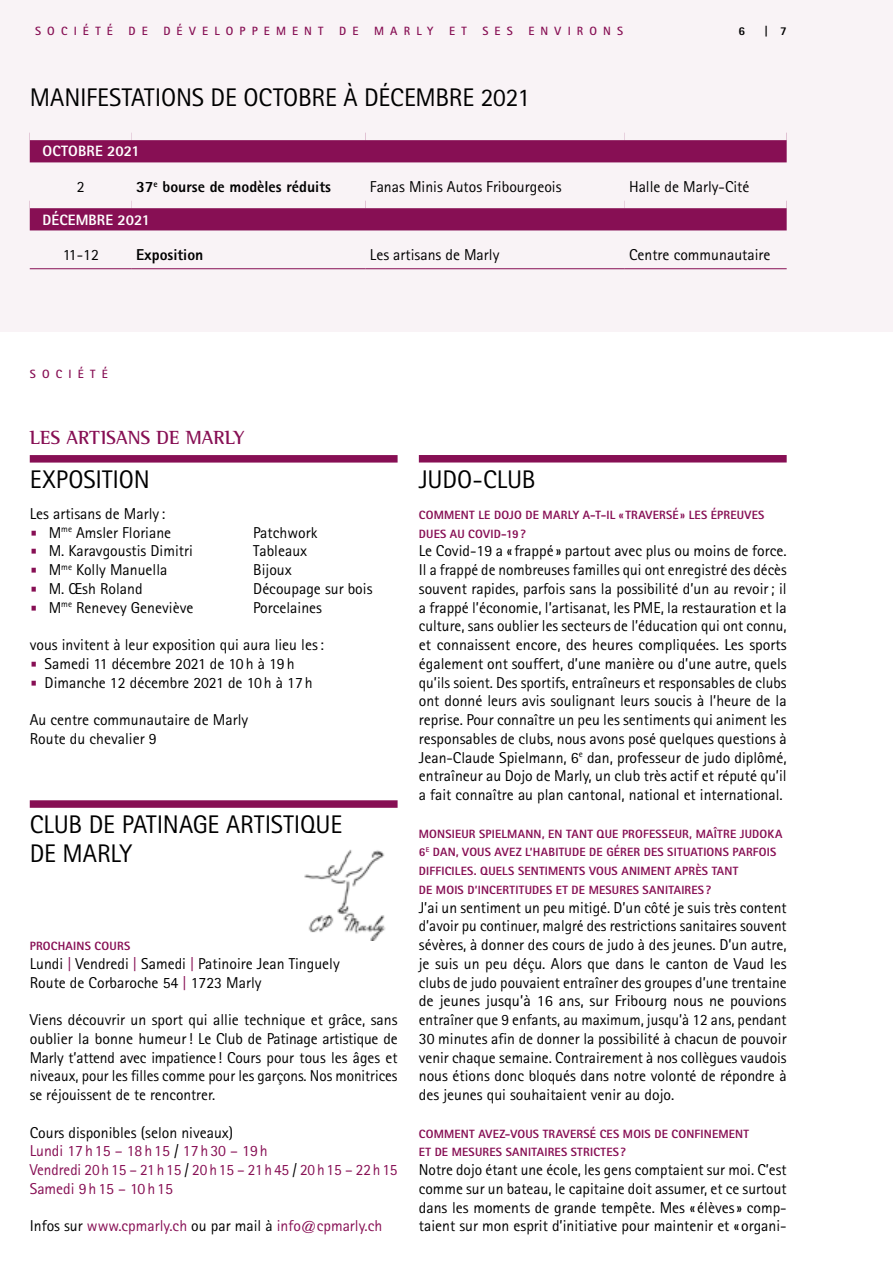
<style>
.page{position:relative;width:893px;height:1263px;background:#fff}
.page>*{position:absolute;margin:0;border:0;box-sizing:border-box;transform-origin:0 0}
.t1{font:25.5px/28.5px "Rotis Sans Serif";letter-spacing:-.01em;color:#000}
.t2{font:700 19.5px "Rotis Semi Serif";color:#870f54}
.t3{font:15.75px/18.8px "Rotis Sans Serif";color:#000;text-align:justify}
.t4{font:15.75px/18.8px "Rotis Sans Serif";color:#870f54}
.t5{font:800 15.75px "Rotis Sans Serif";color:#000}
.t6{font:800 15px "Rotis Sans Serif";letter-spacing:.005em;color:#fff}
.t7{font:800 12px/18.8px "Rotis Sans Serif";letter-spacing:.015em;color:#870f54}
.t8{font:700 12px "Rotis Sans Serif";letter-spacing:.515em;color:#870f54}
.t9{font:800 12px "Rotis Sans Serif";color:#000}
.s1{font-family:"Glypha LT Std";font-size:13.5px;color:#870f54}
.s2{color:#870f54}
.s3{color:#000}
</style>
<div class="page">
<div style="left:0;top:0;width:893px;height:332px;background:#f9f3f6"></div>
<div style="left:419px;top:455px;width:368px;height:7px;background:#870f54"></div>
<svg style="left:30px;top:140px;width:757px;height:90px;fill:#870f54"></svg>
<div style="left:30px;top:193px;width:102px;height:15px;background:#f9f3f6"></div>
<div style="left:132px;top:193px;width:234px;height:15px;background:#f9f3f6"></div>
<div style="left:366px;top:193px;width:259px;height:15px;background:#f9f3f6"></div>
<div style="left:625px;top:193px;width:162px;height:15px;background:#f9f3f6"></div>
<hr style="left:30px;top:268px;width:102px;height:1px;background:#870f54">
<hr style="left:132px;top:268px;width:234px;height:1px;background:#870f54">
<hr style="left:366px;top:268px;width:259px;height:1px;background:#870f54">
<hr style="left:625px;top:268px;width:162px;height:1px;background:#870f54">
<div style="left:30px;top:800px;width:368px;height:8px;background:#870f54"></div>
<img style="left:304px;top:849px;width:82px;height:91px">
<div style="left:30px;top:455px;width:368px;height:8px;background:#870f54"></div>
<p class="t8" style="left:35px;top:23px;width:79px">SOCIÉTÉ</p>
<p class="t8" style="left:129px;top:23px;width:21px">D E</p>
<p class="t8" style="left:163px;top:23px;width:162px">DÉVELOPPEMENT</p>
<p class="t8" style="left:339px;top:23px;width:21px">D E</p>
<p class="t8" style="left:374px;top:23px;width:61px">MARLY</p>
<p class="t8" style="left:449px;top:23px;width:19px">E T</p>
<p class="t8" style="left:482px;top:23px;width:32px">SES</p>
<p class="t8" style="left:528px;top:23px;width:96px">ENVIRONS</p>
<p class="t9" style="left:738px;top:23px;width:8px">6</p>
<p class="t9" style="left:764px;top:23px;width:24px">| 7</p>
<h1 class="t1" style="left:30px;top:83px;width:502px">MANIFESTATIONS DE OCTOBRE À DÉCEMBRE 2021</h1>
<p class="t6" style="left:43px;top:142px;width:99px">OCTOBRE 2021</p>
<p class="t3" style="left:77px;top:177px;width:9px">2</p>
<p class="t5" style="left:136px;top:177px;width:196px">37<sup>e</sup> bourse de modèles réduits</p>
<p class="t3" style="left:370px;top:177px;width:193px">Fanas Minis Autos Fribourgeois</p>
<p class="t3" style="left:629px;top:177px;width:122px">Halle de Marly-Cité</p>
<p class="t6" style="left:43px;top:210px;width:109px">DÉCEMBRE 2021</p>
<p class="t3" style="left:63px;top:245px;width:38px">11-12</p>
<p class="t5" style="left:136px;top:245px;width:69px">Exposition</p>
<p class="t3" style="left:370px;top:245px;width:131px">Les artisans de Marly</p>
<p class="t3" style="left:629px;top:245px;width:143px">Centre communautaire</p>
<p class="t8" style="left:30px;top:367px;width:79px">SOCIÉTÉ</p>
<p class="t2" style="left:30px;top:426px;width:216px">LES ARTISANS DE MARLY</p>
<h1 class="t1" style="left:30px;top:465px;width:122px">EXPOSITION</h1>
<p class="t3" style="left:30px;top:504px;width:137px">Les artisans de Marly :</p>
<p class="t3" style="left:30px;top:523px;width:143px"><span class="s1">•</span> M<sup>me</sup> Amsler Floriane</p>
<p class="t3" style="left:253px;top:523px;width:66px">Patchwork</p>
<p class="t3" style="left:30px;top:541px;width:165px"><span class="s1">•</span> M. Karavgoustis Dimitri</p>
<p class="t3" style="left:253px;top:541px;width:55px">Tableaux</p>
<p class="t3" style="left:30px;top:560px;width:139px"><span class="s1">•</span> M<sup>me</sup> Kolly Manuella</p>
<p class="t3" style="left:253px;top:560px;width:40px">Bijoux</p>
<p class="t3" style="left:30px;top:579px;width:114px"><span class="s1">•</span> M. Œsh Roland</p>
<p class="t3" style="left:253px;top:579px;width:121px">Découpage sur bois</p>
<p class="t3" style="left:30px;top:598px;width:165px"><span class="s1">•</span> M<sup>me</sup> Renevey Geneviève</p>
<p class="t3" style="left:253px;top:598px;width:70px">Porcelaines</p>
<p class="t3" style="left:30px;top:635px;width:296px">vous invitent à leur exposition qui aura lieu les:</p>
<p class="t3" style="left:30px;top:654px;width:266px"><span class="s1">•</span> Samedi 11 décembre 2021 de 10h à 19h</p>
<p class="t3" style="left:30px;top:673px;width:284px"><span class="s1">•</span> Dimanche 12 décembre 2021 de 10h à 17 h</p>
<p class="t3" style="left:30px;top:710px;width:220px">Au centre communautaire de Marly<br>Route du chevalier 9</p>
<h1 class="t1" style="left:30px;top:810px;width:314px">CLUB DE PATINAGE ARTISTIQUE<br>DE MARLY</h1>
<p class="t7" style="left:30px;top:936px;width:102px">PROCHAINS COURS</p>
<p class="t3" style="left:30px;top:954px;width:311px">Lundi <span class="s2">|</span> Vendredi <span class="s2">|</span> Samedi <span class="s2">|</span> Patinoire Jean Tinguely<br>Route de Corbaroche 54 <span class="s2">|</span> 1723 Marly</p>
<p class="t3" style="left:30px;top:1010px;width:369px">Viens découvrir un sport qui allie technique et grâce, sans oublier la bonne humeur! Le Club de Patinage artistique de Marly t’attend avec impatience! Cours pour tous les âges et niveaux, pour les filles comme pour les garçons. Nos monitrices se réjouissent de te rencontrer.</p>
<p class="t4" style="left:30px;top:1123px;width:369px"><span class="s3">Cours disponibles (selon niveaux)<br></span>Lundi 17 h15 – 18h15 <span class="s3">/</span> 17 h 30 – 19 h<br>Vendredi 20h 15 – 21h15 <span class="s3">/</span> 20 h 15 – 21h45 <span class="s3">/</span> 20 h15 – 22 h15<br>Samedi 9h 15 – 10 h15</p>
<p class="t4" style="left:30px;top:1216px;width:354px"><span class="s3">Infos sur</span> www.cpmarly.ch <span class="s3">ou par mail à</span> info@cpmarly.ch</p>
<h1 class="t1" style="left:419px;top:465px;width:118px">JUDO-CLUB</h1>
<p class="t7" style="left:419px;top:505px;width:347px">COMMENT LE DOJO DE MARLY A-T-IL «TRAVERSÉ» LES ÉPREUVES<br>DUES AU COVID-19?</p>
<p class="t3" style="left:419px;top:541px;width:369px">Le Covid-19 a «frappé » partout avec plus ou moins de force.<br>Il a frappé de nombreuses familles qui ont enregistré des décès souvent rapides, parfois sans la possibilité d’un au revoir; il a frappé l’économie, l’artisanat, les PME, la restauration et la culture, sans oublier les secteurs de l’éducation qui ont connu, et connaissent encore, des heures compliquées. Les sports également ont souffert, d’une manière ou d’une autre, quels qu’ils soient. Des sportifs, entraîneurs et responsables de clubs ont donné leurs avis soulignant leurs soucis à l’heure de la reprise. Pour connaître un peu les sentiments qui animent les responsables de clubs, nous avons posé quelques questions à Jean-Claude Spielmann, 6<sup>e</sup> dan, professeur de judo diplômé, entraîneur au Dojo de Marly, un club très actif et réputé qu’il a fait connaître au plan cantonal, national et international.</p>
<p class="t7" style="left:419px;top:824px;width:365px">MONSIEUR SPIELMANN, EN TANT QUE PROFESSEUR, MAÎTRE JUDOKA 6<sup>E</sup> DAN, VOUS AVEZ L’HABITUDE DE GÉRER DES SITUATIONS PARFOIS DIFFICILES. QUELS SENTIMENTS VOUS ANIMENT APRÈS TANT<br>DE MOIS D’INCERTITUDES ET DE MESURES SANITAIRES?</p>
<p class="t3" style="left:419px;top:898px;width:369px">J’ai un sentiment un peu mitigé. D’un côté je suis très content d’avoir pu continuer, malgré des restrictions sanitaires souvent sévères, à donner des cours de judo à des jeunes. D’un autre, je suis un peu déçu. Alors que dans le canton de Vaud les clubs de judo pouvaient entraîner des groupes d’une trentaine de jeunes jusqu’à 16 ans, sur Fribourg nous ne pouvions entraîner que 9 enfants, au maximum, jusqu’à 12 ans, pendant 30 minutes afin de donner la possibilité à chacun de pouvoir venir chaque semaine. Contrairement à nos collègues vaudois nous étions donc bloqués dans notre volonté de répondre à des jeunes qui souhaitaient venir au dojo.</p>
<p class="t7" style="left:419px;top:1124px;width:332px">COMMENT AVEZ-VOUS TRAVERSÉ CES MOIS DE CONFINEMENT<br>ET DE MESURES SANITAIRES STRICTES?</p>
<p class="t3" style="left:419px;top:1160px;width:369px">Notre dojo étant une école, les gens comptaient sur moi. C’est comme sur un bateau, le capitaine doit assumer, et ce surtout dans les moments de grande tempête. Mes « élèves» comp&shy;taient sur mon esprit d’initiative pour maintenir et « organi-</p>
</div>
